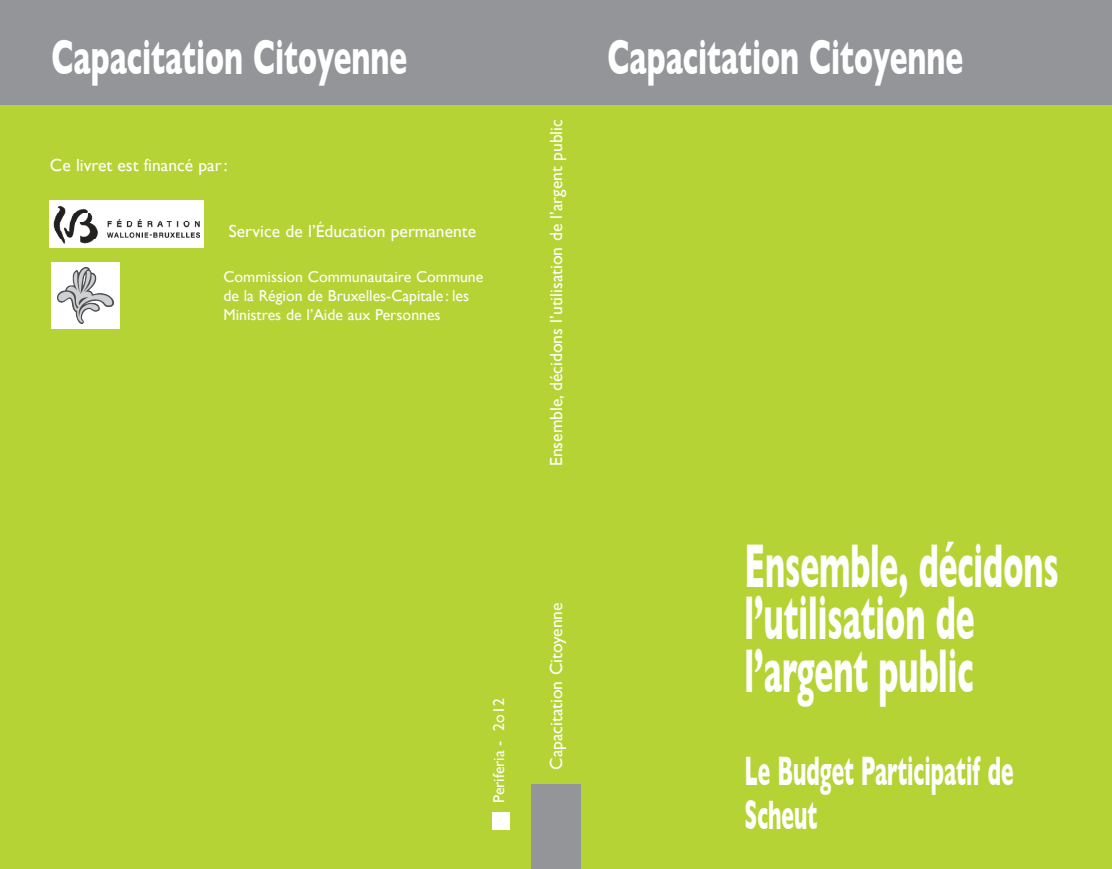
<style>
.page{position:relative;width:1112px;height:869px;background:#fff}
.page>*{position:absolute;margin:0;border:0;box-sizing:border-box;transform-origin:0 0}
.Titre_1{font:700 63px/52.5px "Gill Sans";color:#fff;scale:.5 1}
.t1{font:700 49.7px "Gill Sans";color:#fff;scale:.6 1}
.Titre_2{font:700 42px/43.8px "Gill Sans";color:#fff;scale:.5 1}
.tranche{font:17.5px "Gill Sans";color:#fff}
.sign{font:15.75px/18.9px "Gill Sans";color:#fff}
</style>
<div class="page">
<div style="left:0;top:0;width:1111px;height:868px;background:#b5d334"></div>
<div style="left:531px;top:783px;width:49px;height:85px;background:#939598"></div>
<div style="left:0;top:0;width:1111px;height:104px;background:#939598"></div>
<img style="left:492px;top:812px;width:17px;height:16px">
<div style="left:50px;top:200px;width:154px;height:48px;background:#fff"></div>
<img style="left:54px;top:205px;width:146px;height:38px">
<div style="left:51px;top:262px;width:69px;height:66px;background:#fff"></div>
<img style="left:58px;top:267px;width:55px;height:56px">
<p class="t1" style="left:51px;top:28px;width:594px">Capacitation Citoyenne</p>
<p class="t1" style="left:607px;top:28px;width:594px">Capacitation Citoyenne</p>
<p class="tranche" style="left:50px;top:155px;width:179px">Ce livret est financé par:</p>
<p class="tranche" style="left:229px;top:221px;width:249px">Service de l’Éducation permanente</p>
<p class="sign" style="left:223px;top:267px;width:261px">Commission Communautaire Commune de la Région de Bruxelles-Capitale : les<br>Ministres de l’Aide aux Personnes</p>
<p class="tranche" style="left:545px;top:466px;width:348px;rotate:-90deg">Ensemble, décidons l’utilisation de l’argent public</p>
<p class="sign" style="left:489px;top:802px;width:106px;rotate:-90deg">Periferia - 2o12</p>
<p class="tranche" style="left:545px;top:769px;width:169px;rotate:-90deg">Capacitation Citoyenne</p>
<p class="Titre_1" style="left:744px;top:538px;width:629px">Ensemble, décidons l’utilisation de l’argent public</p>
<p class="Titre_2" style="left:744px;top:748px;width:539px">Le Budget Participatif de<br>Scheut</p>
</div>
